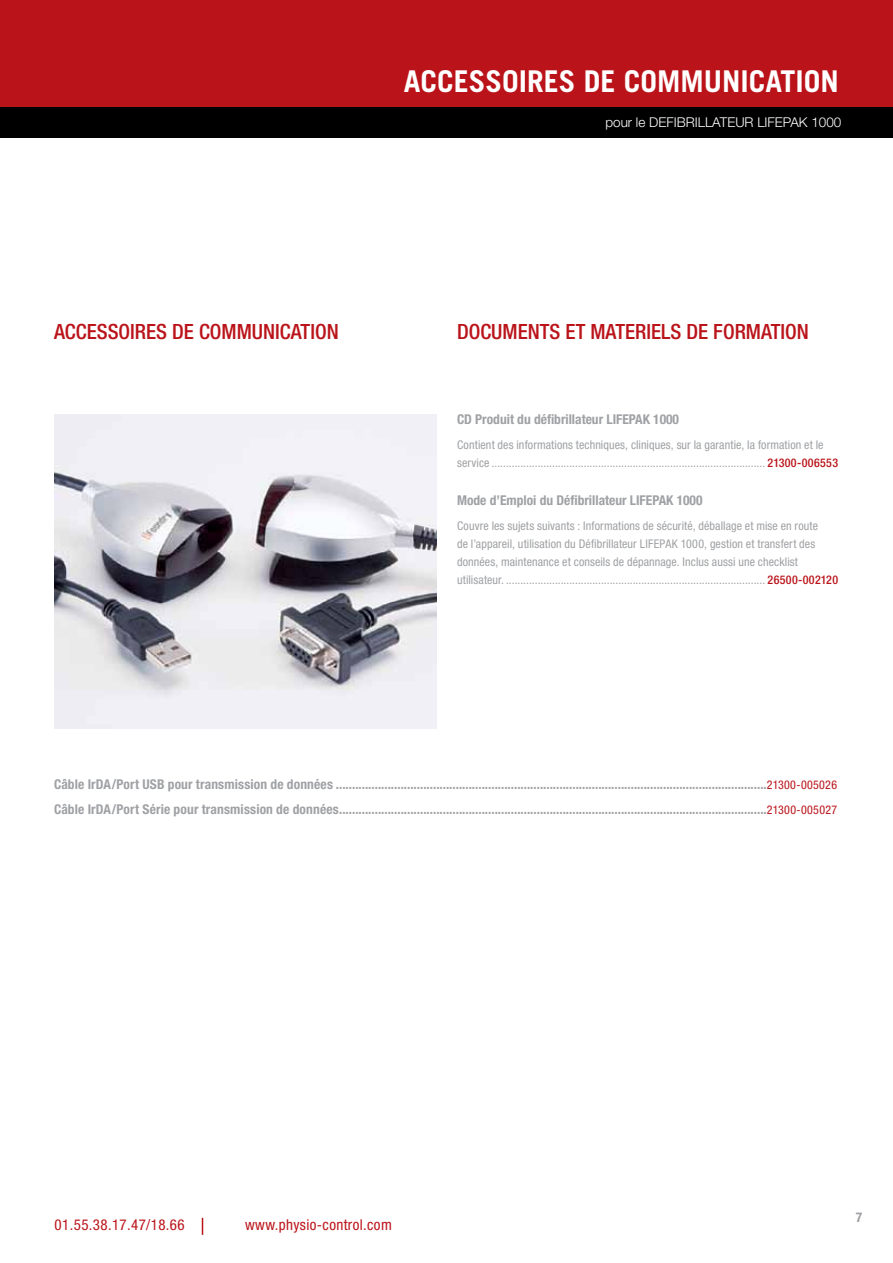
<style>
.page{position:relative;width:893px;height:1263px;background:#fff}
.page>*{position:absolute;margin:0;border:0;box-sizing:border-box;transform-origin:0 0}
.t1{font:700 30px "Trade Gothic LT Std";color:#fff}
.t2{font:500 condensed 21px "Helvetica Neue LT Std";color:#ba141a}
.t3{font:condensed 15px "Helvetica Neue LT Std";letter-spacing:.025em;color:#ba141a}
.t4{font:700 condensed 13.5px/24.8px "Helvetica Neue LT Std";letter-spacing:.005em;color:#9fa1a4}
.t5{font:300 13.5px "Helvetica Neue LT Std";color:#fff}
.t6{font:condensed 12px/18px "Helvetica Neue LT Std";letter-spacing:.01em;color:#9fa1a4}
.s1{font-weight:500;color:#ba141a}
.s2{font-weight:400;font-size:12px;color:#ba141a}
</style>
<div class="page">
<div style="left:0;top:0;width:893px;height:108px;background:#ba141a"></div>
<div style="left:0;top:107px;width:893px;height:30px;background:#000"></div>
<svg style="left:202px;top:1218px;width:1px;height:17px"></svg>
<img style="left:54px;top:415px;width:382px;height:314px">
<h1 class="t1" style="left:404px;top:63px;width:437px">ACCESSOIRES DE COMMUNICATION</h1>
<p class="t5" style="left:605px;top:114px;width:237px">pour le DEFIBRILLATEUR LIFEPAK 1000</p>
<h2 class="t2" style="left:54px;top:319px;width:286px">ACCESSOIRES DE COMMUNICATION</h2>
<h2 class="t2" style="left:457px;top:319px;width:353px">DOCUMENTS ET MATERIELS DE FORMATION</h2>
<p class="t4" style="left:457px;top:407px;width:224px">CD Produit du défibrillateur LIFEPAK 1000</p>
<p class="t6" style="left:457px;top:436px;width:383px">Contient des informations techniques, cliniques, sur la garantie, la formation et le service ............................................................................................... <span class="s1">21300-006553</span></p>
<p class="t4" style="left:457px;top:488px;width:247px">Mode d’Emploi du Défibrillateur LIFEPAK 1000</p>
<p class="t6" style="left:457px;top:517px;width:383px">Couvre les sujets suivants : Informations de sécurité, déballage et mise en route<br>de l’appareil, utilisation du Défibrillateur LIFEPAK 1000, gestion et transfert des données, maintenance et conseils de dépannage. Inclus aussi une checklist utilisateur. .......................................................................................... <span class="s1">26500-002120</span></p>
<p class="t4" style="left:54px;top:772px;width:785px">Câble IrDA/Port USB pour transmission de données .....................................................................................................................................<span class="s2">21300-005026<br></span>Câble IrDA/Port Série pour transmission de données....................................................................................................................................<span class="s2">21300-005027</span></p>
<p class="t3" style="left:55px;top:1216px;width:132px">01.55.38.17.47/18.66</p>
<p class="t3" style="left:245px;top:1216px;width:148px">www.physio-control.com</p>
<p class="t4" style="left:856px;top:1204px;width:8px">7</p>
</div>
